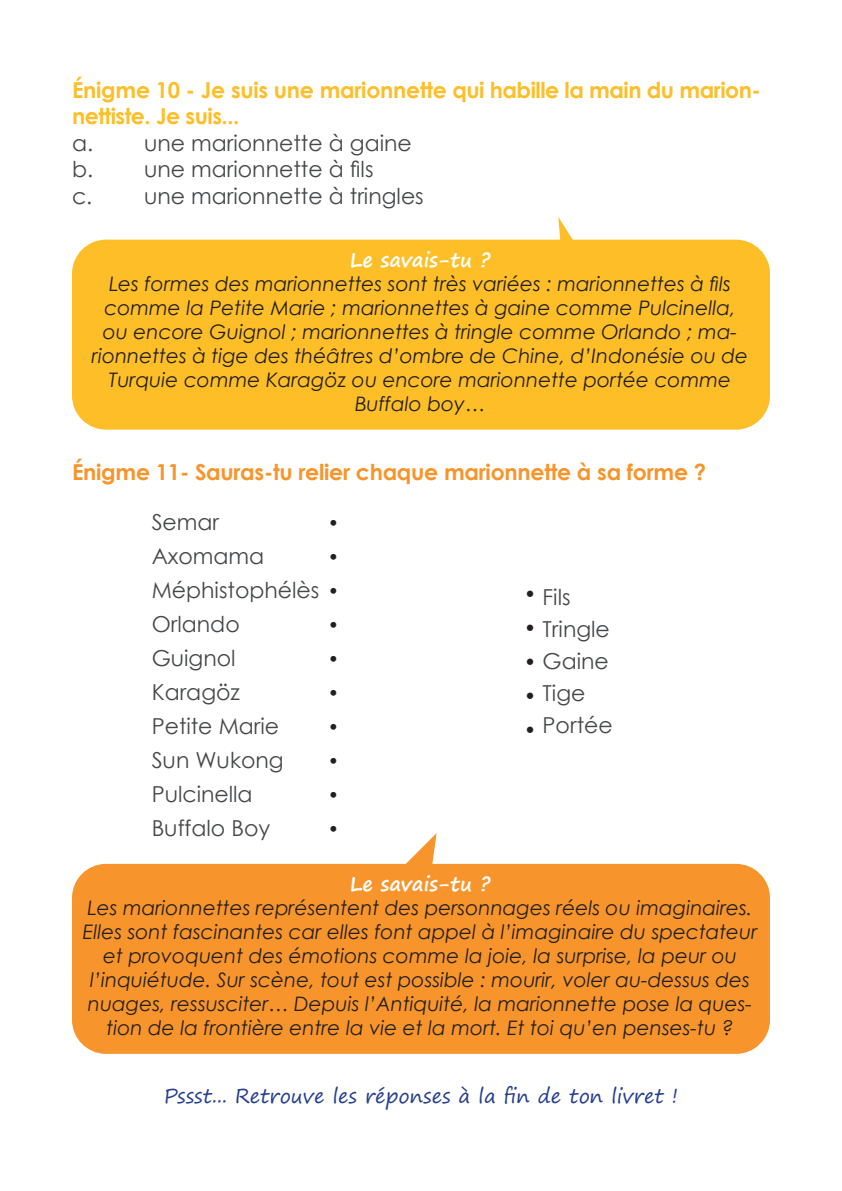
<style>
.page{position:relative;width:842px;height:1191px;background:#fff}
.page>*{position:absolute;margin:0;border:0;box-sizing:border-box;transform-origin:0 0}
.t1{font:24px/34px "Minion Variable Concept";color:#231f20}
.t2{font:24px/34px "Minion Pro";color:#231f20}
.t3{font:22px/34px "Century Gothic";color:#454749}
.t4{font:700 22px/26.4px "Century Gothic";letter-spacing:-.02em;color:#fdbe28}
.t5{font:700 22px "Century Gothic";letter-spacing:-.01em;color:#f7952c}
.t6{font:italic 20px/24px "Century Gothic";color:#231f20;text-align:center}
.t7{font:20px "Segoe Print";color:#253f8e}
.t8{font:700 20px "Segoe Print";color:#fff}
.s1{font-family:"Minion Variable Concept";font-size:24px;color:#231f20}
.s2{font-family:"Minion Pro";font-size:24px;color:#231f20}
</style>
<div class="page">
<div style="left:77px;top:245px;width:688px;height:179px;background:#fdbe28;border-radius:29px"></div>
<div style="left:72px;top:240px;width:698px;height:189px;border:10px solid #fdbe28;border-radius:29px"></div>
<div style="left:77px;top:869px;width:688px;height:179px;background:#f7952c;border-radius:29px"></div>
<div style="left:72px;top:864px;width:698px;height:189px;border:10px solid #f7952c;border-radius:29px"></div>
<svg style="left:558px;top:217px;width:20px;height:34px"></svg>
<svg style="left:405px;top:833px;width:32px;height:41px"></svg>
<p class="t4" style="left:72px;top:76px;width:690px">Énigme 10 - Je suis une marionnette qui habille la main du marion&shy;nettiste. Je suis...</p>
<p class="t3" style="left:72px;top:129px;width:353px;line-height:26.4px">a. une marionnette à gaine b. une marionnette à fils<br>c. une marionnette à tringles</p>
<p class="t8" style="left:350px;top:241px;width:142px">Le savais-tu ?</p>
<p class="t6" style="left:92px;top:271px;width:658px">Les formes des marionnettes sont très variées : marionnettes à fils comme la Petite Marie ; marionnettes à gaine comme Pulcinella, ou encore Guignol ; marionnettes à tringle comme Orlando ; ma&shy;rionnettes à tige des théâtres d’ombre de Chine, d’Indonésie ou de Turquie comme Karagöz ou encore marionnette portée comme Buffalo boy…</p>
<p class="t5" style="left:72px;top:455px;width:636px">Énigme 11- Sauras-tu relier chaque marionnette à sa forme ?</p>
<p class="t3" style="left:152px;top:504px;width:188px">Semar<br>Axomama<br>Méphistophélès <span class="s1">•<br></span>Orlando<br>Guignol<br>Karagöz<br>Petite Marie<br>Sun Wukong<br>Pulcinella<br>Buffalo Boy</p>
<p class="t1" style="left:329px;top:503px;width:11px">• •</p>
<p class="t1" style="left:329px;top:605px;width:11px;text-align:justify">• • • • • • •</p>
<p class="t3" style="left:543px;top:580px;width:69px;line-height:32px">Fils<br>Tringle</p>
<p class="t3" style="left:526px;top:643px;width:85px"><span class="s2">•</span> Gaine</p>
<p class="t3" style="left:526px;top:675px;width:61px"><span class="s2">•</span> Tige</p>
<p class="t3" style="left:526px;top:707px;width:89px"><span class="s2">•</span> Portée</p>
<p class="t2" style="left:526px;top:574px;width:11px">• •</p>
<p class="t8" style="left:350px;top:865px;width:142px">Le savais-tu ?</p>
<p class="t6" style="left:83px;top:895px;width:676px">Les marionnettes représentent des personnages réels ou imaginaires.<br>Elles sont fascinantes car elles font appel à l’imaginaire du spectateur et provoquent des émotions comme la joie, la surprise, la peur ou l’inquiétude. Sur scène, tout est possible : mourir, voler au-dessus des nuages, ressusciter… Depuis l’Antiquité, la marionnette pose la ques&shy;tion de la frontière entre la vie et la mort. Et toi qu’en penses-tu ?</p>
<p class="t7" style="left:164px;top:1078px;width:516px">Pssst... Retrouve les réponses à la fin de ton livret !</p>
</div>
